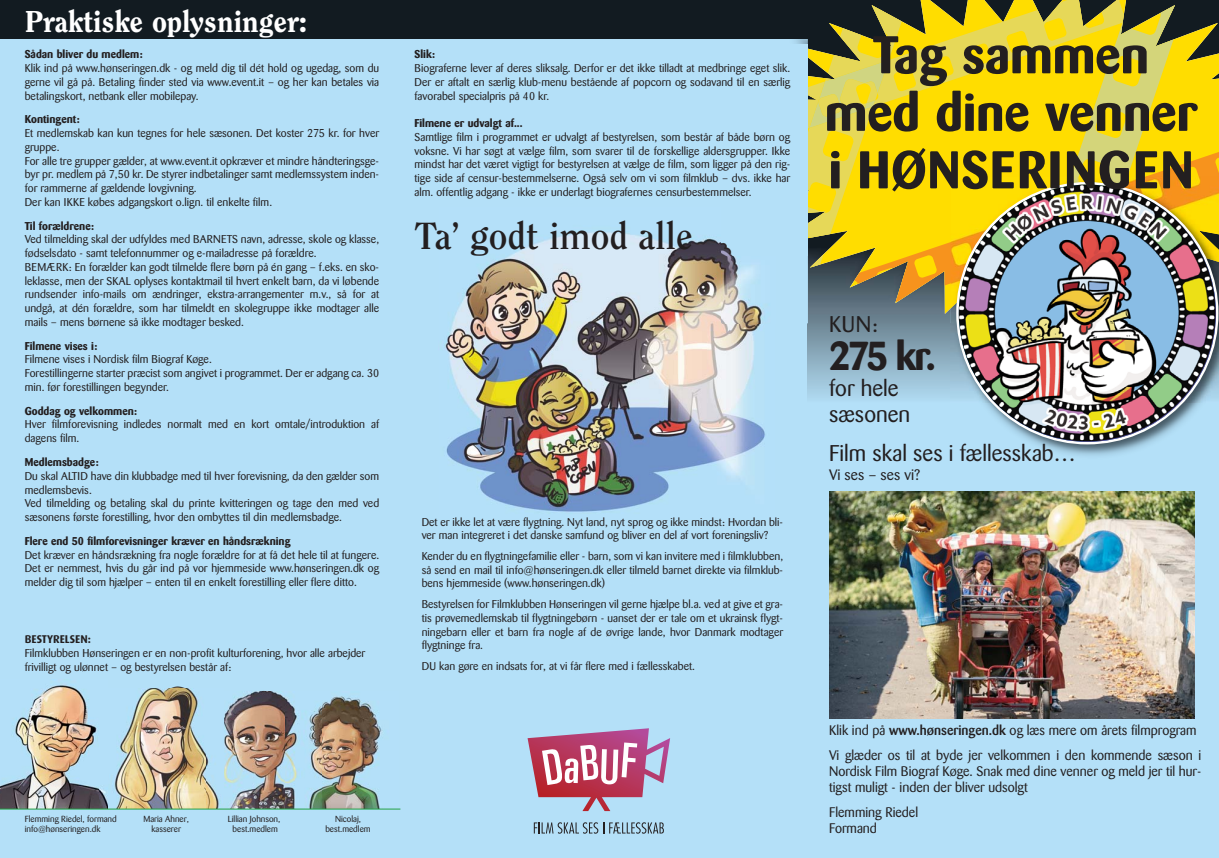
<style>
.page{position:relative;width:1219px;height:858px;background:#fff}
.page>*{position:absolute;margin:0;border:0;box-sizing:border-box;transform-origin:0 0}
.t1{font:700 52.5px/57.5px "Barmeno";color:#231f20;text-align:center}
.t2{font:700 40px "Barmeno";color:#231f20}
.t3{font:700 37.5px "Clearface";color:#231f20}
.t4{font:800 30px "Clearface";color:#fff}
.t5{font:22.5px/26.2px "Barmeno";color:#231f20}
.t6{font:15px "Barmeno";color:#231f20}
.t7{font:13.75px/16.2px "Barmeno";color:#231f20}
.t8{font:11.25px/13.8px "Barmeno";color:#231f20}
.t9{font:700 11.25px "Barmeno";color:#231f20}
.t10{font:700 11.25px "Dax";color:#231f20}
.t11{font:8.75px/10px "Barmeno";color:#231f20;text-align:center}
.s1{font-weight:500}
</style>
<div class="page">
<div style="left:0;top:0;width:1219px;height:857px;background:#b4e0f8"></div>
<div style="left:0;top:0;width:808px;height:38px;background:#121b21"></div>
<img style="left:0;top:684px;width:108px;height:124px">
<img style="left:114px;top:686px;width:105px;height:122px">
<img style="left:321px;top:696px;width:62px;height:112px">
<img style="left:224px;top:690px;width:97px;height:118px">
<img style="left:808px;top:323px;width:411px;height:75px">
<svg style="left:728px;top:0;width:491px;height:125px;background:#c2b022"></svg>
<svg style="left:809px;top:60px;width:80px;height:65px;background:#dacf51"></svg>
<svg style="left:1122px;top:0;width:80px;height:23px;background:#343926"></svg>
<svg style="left:807px;top:125px;width:412px;height:194px;background:#dbc121"></svg>
<img style="left:1038px;top:444px;width:109px;height:12px">
<img style="left:951px;top:177px;width:268px;height:142px">
<svg style="left:956px;top:182px;width:262px;height:262px"></svg>
<img style="left:959px;top:184px;width:257px;height:258px">
<div style="left:721px;top:44px;width:87px;height:211px;background:#b4e0f8"></div>
<img style="left:445px;top:232px;width:320px;height:280px">
<img style="left:721px;top:232px;width:44px;height:91px">
<svg style="left:528px;top:728px;width:142px;height:83px"></svg>
<svg style="left:534px;top:822px;width:130px;height:11px"></svg>
<hr style="left:0;top:808px;width:400px;height:1px;background:#25a146">
<img style="left:829px;top:492px;width:365px;height:226px">
<h3 class="t4" style="left:25px;top:9px;width:284px">Praktiske oplysninger:</h3>
<p class="t9" style="left:25px;top:50px;width:119px">Sådan bliver du medlem:</p>
<p class="t8" style="left:25px;top:62px;width:356px;text-align:justify">Klik ind på www.hønseringen.dk - og meld dig til dét hold og ugedag, som du gerne vil gå på. Betaling finder sted via www.event.it – og her kan betales via betalingskort, netbank eller mobilepay.</p>
<p class="t9" style="left:25px;top:115px;width:56px">Kontingent:</p>
<p class="t8" style="left:25px;top:127px;width:356px">Et medlemskab kan kun tegnes for hele sæsonen. Det koster 275 kr. for hver gruppe.<br>For alle tre grupper gælder, at www.event.it opkræver et mindre håndteringsge&shy;byr pr. medlem på 7,50 kr. De styrer indbetalinger samt medlemssystem inden&shy;for rammerne af gældende lovgivning.<br>Der kan IKKE købes adgangskort o.lign. til enkelte film.</p>
<p class="t9" style="left:25px;top:221px;width:71px">Til forældrene:</p>
<p class="t8" style="left:25px;top:233px;width:356px">Ved tilmelding skal der udfyldes med BARNETS navn, adresse, skole og klasse, fødselsdato - samt telefonnummer og e-mailadresse på forældre.<br>BEMÆRK: En forælder kan godt tilmelde flere børn på én gang – f.eks. en sko&shy;leklasse, men der SKAL oplyses kontaktmail til hvert enkelt barn, da vi løbende rundsender info-mails om ændringer, ekstra-arrangementer m.v., så for at undgå, at dén forældre, som har tilmeldt en skolegruppe ikke modtager alle mails – mens børnene så ikke modtager besked.</p>
<p class="t9" style="left:25px;top:341px;width:74px">Filmene vises i:</p>
<p class="t8" style="left:25px;top:353px;width:356px">Filmene vises i Nordisk film Biograf Køge.<br>Forestillingerne starter præcist som angivet i programmet. Der er adgang ca. 30 min. før forestillingen begynder.</p>
<p class="t9" style="left:25px;top:406px;width:114px">Goddag og velkommen:</p>
<p class="t8" style="left:25px;top:418px;width:356px">Hver filmforevisning indledes normalt med en kort omtale/introduktion af dagens film.</p>
<p class="t9" style="left:25px;top:457px;width:75px">Medlemsbadge:</p>
<p class="t8" style="left:25px;top:470px;width:356px">Du skal ALTID have din klubbadge med til hver forevisning, da den gælder som medlemsbevis.<br>Ved tilmelding og betaling skal du printe kvitteringen og tage den med ved sæsonens første forestilling, hvor den ombyttes til din medlemsbadge.</p>
<p class="t9" style="left:25px;top:536px;width:267px">Flere end 50 filmforevisninger kræver en håndsrækning</p>
<p class="t8" style="left:25px;top:548px;width:356px;text-align:justify">Det kræver en håndsrækning fra nogle forældre for at få det hele til at fungere.<br>Det er nemmest, hvis du går ind på vor hjemmeside www.hønseringen.dk og melder dig til som hjælper – enten til en enkelt forestilling eller flere ditto.</p>
<p class="t10" style="left:25px;top:634px;width:68px">BESTYRELSEN:</p>
<p class="t8" style="left:25px;top:647px;width:342px">Filmklubben Hønseringen er en non-profit kulturforening, hvor alle arbejder frivilligt og ulønnet – og bestyrelsen består af:</p>
<p class="t9" style="left:415px;top:50px;width:22px">Slik:</p>
<p class="t8" style="left:415px;top:62px;width:377px;text-align:justify">Biograferne lever af deres sliksalg. Derfor er det ikke tilladt at medbringe eget slik.<br>Der er aftalt en særlig klub-menu bestående af popcorn og sodavand til en særlig favorabel specialpris på 40 kr.</p>
<p class="t9" style="left:415px;top:118px;width:110px">Filmene er udvalgt af...</p>
<p class="t8" style="left:415px;top:131px;width:377px;text-align:justify">Samtlige film i programmet er udvalgt af bestyrelsen, som består af både børn og voksne. Vi har søgt at vælge film, som svarer til de forskellige aldersgrupper. Ikke mindst har det været vigtigt for bestyrelsen at vælge de film, som ligger på den rig&shy;tige side af censur-bestemmelserne. Også selv om vi som filmklub – dvs. ikke har alm. offentlig adgang - ikke er underlagt biografernes censurbestemmelser.</p>
<h3 class="t3" style="left:415px;top:220px;width:280px">Ta’ godt imod alle</h3>
<p class="t8" style="left:422px;top:515px;width:363px">Det er ikke let at være flygtning. Nyt land, nyt sprog og ikke mindst: Hvordan bli&shy;ver man integreret i det danske samfund og bliver en del af vort foreningsliv?</p>
<p class="t8" style="left:422px;top:550px;width:363px;text-align:justify">Kender du en flygtningefamilie eller - barn, som vi kan invitere med i filmklubben, så send en mail til info@hønseringen.dk eller tilmeld barnet direkte via filmklub&shy;bens hjemmeside (www.hønseringen.dk)</p>
<p class="t8" style="left:422px;top:598px;width:363px;text-align:justify">Bestyrelsen for Filmklubben Hønseringen vil gerne hjælpe bl.a. ved at give et gra&shy;tis prøvemedlemskab til flygtningebørn - uanset der er tale om et ukrainsk flygt&shy;ningebarn eller et barn fra nogle af de øvrige lande, hvor Danmark modtager flygtninge fra.</p>
<p class="t8" style="left:422px;top:660px;width:275px">DU kan gøre en indsats for, at vi får flere med i fællesskabet.</p>
<p class="t11" style="left:25px;top:814px;width:93px;text-align:left">Flemming Riedel, formand info@hønseringen.dk</p>
<p class="t11" style="left:143px;top:814px;width:47px">Maria Ahner, kasserer</p>
<p class="t11" style="left:228px;top:814px;width:54px">Lillian Johnson, best.medlem</p>
<p class="t11" style="left:325px;top:814px;width:47px">Nicolaj, best.medlem</p>
<h1 class="t1" style="left:825px;top:31px;width:374px">Tag sammen med dine venner i HØNSERINGEN</h1>
<h3 class="t5" style="left:829px;top:313px;width:50px">KUN:</h3>
<h2 class="t2" style="left:829px;top:339px;width:108px">275 kr.</h2>
<h3 class="t5" style="left:829px;top:377px;width:83px">for hele sæsonen</h3>
<h3 class="t5" style="left:829px;top:442px;width:248px">Film skal ses i fællesskab…</h3>
<h3 class="t6" style="left:829px;top:468px;width:93px">Vi ses – ses vi?</h3>
<p class="t7" style="left:829px;top:719px;width:374px;line-height:24.4px">Klik ind på <span class="s1">www.hønseringen.dk</span> og læs mere om årets filmprogram<br>Vi glæder os til at byde jer velkommen i den kommende sæson i</p>
<p class="t7" style="left:829px;top:764px;width:374px">Nordisk Film Biograf Køge. Snak med dine venner og meld jer til hur&shy;tigst muligt - inden der bliver udsolgt</p>
<p class="t7" style="left:829px;top:804px;width:91px">Flemming Riedel<br>Formand</p>
</div>
